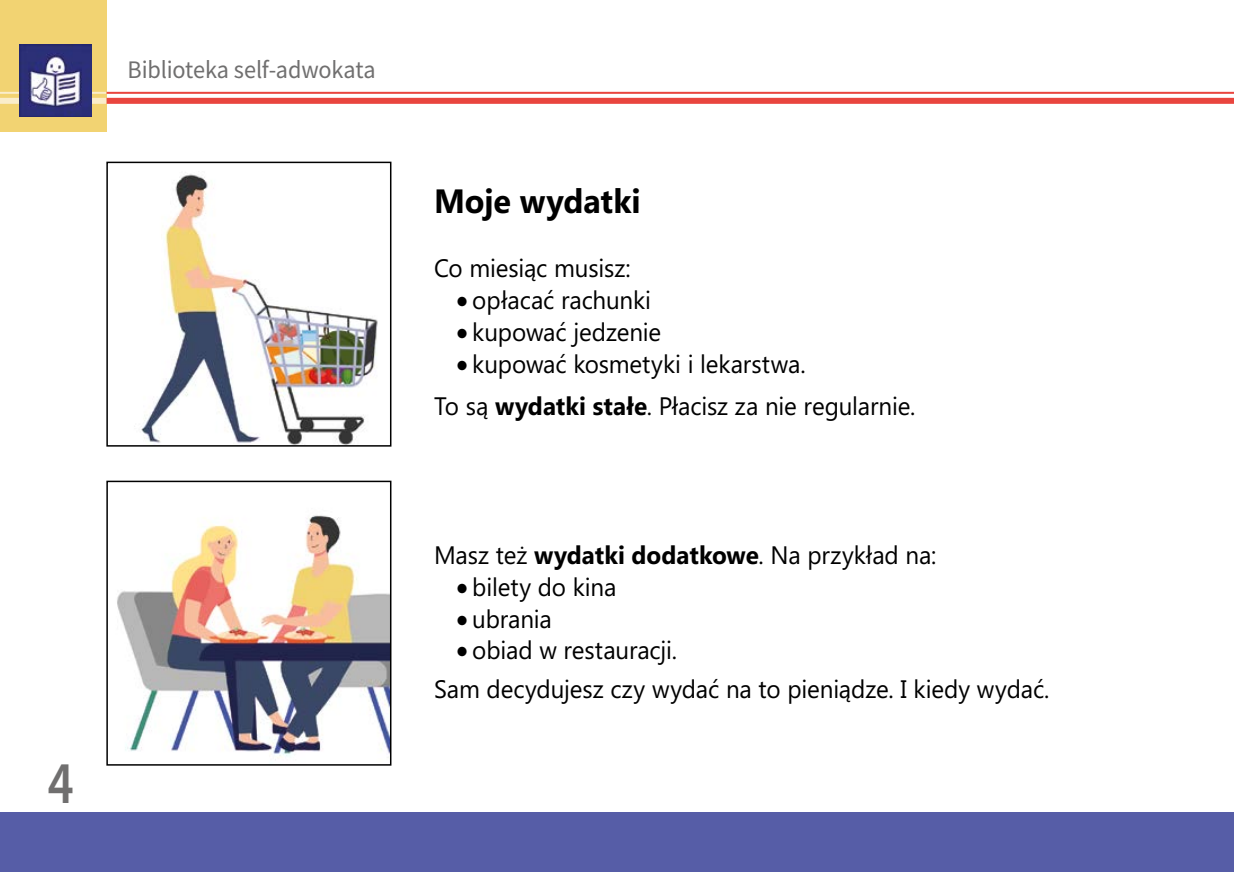
<style>
.page{position:relative;width:1234px;height:872px;background:#fff}
.page>*{position:absolute;margin:0;border:0;box-sizing:border-box;transform-origin:0 0}
.t1{font:59.4px "Myriad Variable Concept";color:#706f6f;scale:.81 1}
.Podtytul_ETR{font:700 33.6px "Microsoft Phags Pa";letter-spacing:-.005em;color:#000;scale:.96 1}
.tekst_ETR{font:25.2px "Microsoft Phags Pa";letter-spacing:-.005em;color:#000;scale:.96 1}
.t2{font:25.2px "Source Sans Variable";letter-spacing:-.005em;color:#706f6f;scale:.96 1}
.s1{font-family:"Lato"}
.s2{font-weight:700}
</style>
<div class="page">
<div style="left:0;top:0;width:106px;height:132px;background:#f2d372"></div>
<div style="left:0;top:812px;width:1233px;height:60px;background:#565da7"></div>
<hr style="left:106px;top:92px;width:1127px;height:2px;background:#e9453e">
<div style="left:106px;top:98px;width:1127px;height:6px;background:#e9453e"></div>
<hr style="left:0;top:92px;width:106px;height:2px;background:#faedcb">
<div style="left:0;top:98px;width:106px;height:6px;background:#faedcb"></div>
<img style="left:19px;top:45px;width:72px;height:72px">
<img style="left:117px;top:515px;width:271px;height:245px">
<div style="left:106px;top:480px;width:285px;height:285px;border:2px solid #000"></div>
<img style="left:134px;top:174px;width:244px;height:269px">
<div style="left:106px;top:162px;width:285px;height:284px;border:2px solid #000"></div>
<p class="t2" style="left:128px;top:55px;width:260px">Biblioteka self-adwokata</p>
<h1 class="t1" style="left:48px;top:748px;width:33px">4</h1>
<h2 class="Podtytul_ETR" style="left:434px;top:177px;width:217px">Moje wydatki</h2>
<p class="tekst_ETR" style="left:434px;top:251px;width:206px">Co miesiąc musisz:</p>
<p class="tekst_ETR" style="left:455px;top:282px;width:205px"><span class="s1">•</span>opłacać rachunki</p>
<p class="tekst_ETR" style="left:455px;top:314px;width:216px"><span class="s1">•</span>kupować jedzenie</p>
<p class="tekst_ETR" style="left:455px;top:346px;width:366px"><span class="s1">•</span>kupować kosmetyki i lekarstwa.</p>
<p class="tekst_ETR" style="left:434px;top:389px;width:503px">To są <span class="s2">wydatki stałe</span>. Płacisz za nie regularnie.</p>
<p class="tekst_ETR" style="left:434px;top:537px;width:524px">Masz też <span class="s2">wydatki dodatkowe</span>. Na przykład na:</p>
<p class="tekst_ETR" style="left:455px;top:569px;width:169px"><span class="s1">•</span>bilety do kina</p>
<p class="tekst_ETR" style="left:455px;top:601px;width:102px"><span class="s1">•</span>ubrania</p>
<p class="tekst_ETR" style="left:455px;top:633px;width:232px"><span class="s1">•</span>obiad w restauracji.</p>
<p class="tekst_ETR" style="left:434px;top:671px;width:642px">Sam decydujesz czy wydać na to pieniądze. I kiedy wydać.</p>
</div>
